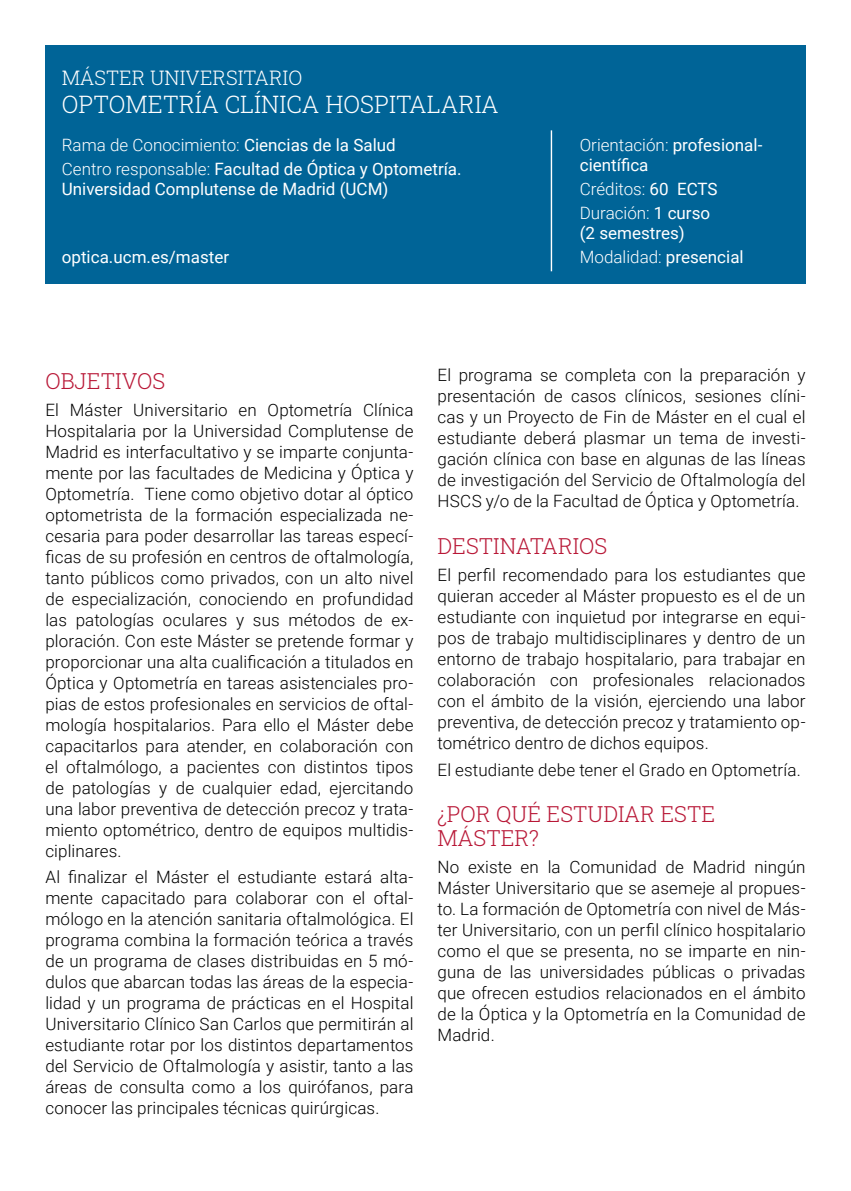
<style>
.page{position:relative;width:851px;height:1191px;background:#fff}
.page>*{position:absolute;margin:0;border:0;box-sizing:border-box;transform-origin:0 0}
.t1{font:300 24px "Roboto Slab";color:#fff}
.t2{font:300 22px/24px "Roboto Slab";color:#b81736}
.t3{font:300 20px "Roboto Slab";color:#fff}
.t4{font:300 17px/21px "Roboto";letter-spacing:.01em;color:#000;text-align:justify}
.t5{font:17px/24px "Roboto";color:#fff}
.t6{font:300 17px/24px "Roboto";color:#fff}
.s1{font-weight:300}
.s2{font-weight:400}
</style>
<div class="page">
<div style="left:45px;top:45px;width:760px;height:238px;background:#006497"></div>
<hr style="left:550px;top:130px;width:2px;height:141px;background:#fff">
<p class="t3" style="left:62px;top:64px;width:242px">MÁSTER UNIVERSITARIO</p>
<h1 class="t1" style="left:62px;top:87px;width:438px">OPTOMETRÍA CLÍNICA HOSPITALARIA</h1>
<p class="t5" style="left:62px;top:132px;width:401px"><span class="s1">Rama de Conocimiento:</span> Ciencias de la Salud<br><span class="s1">Centro responsable:</span> Facultad de Óptica y Optometría.</p>
<p class="t5" style="left:62px;top:176px;width:328px">Universidad Complutense de Madrid (UCM)</p>
<p class="t5" style="left:62px;top:245px;width:169px">optica.ucm.es/master</p>
<p class="t5" style="left:579px;top:134px;width:184px;line-height:20px"><span class="s1">Orientación:</span> profesional&shy;científica</p>
<p class="t6" style="left:579px;top:176px;width:139px">Créditos: <span class="s2">60 ECTS<br></span>Duración: <span class="s2">1 curso</span></p>
<p class="t5" style="left:579px;top:220px;width:165px">(2 semestres)<br><span class="s1">Modalidad:</span> presencial</p>
<p class="t2" style="left:45px;top:368px;width:121px">OBJETIVOS</p>
<p class="t4" style="left:45px;top:398px;width:369px">El Máster Universitario en Optometría Clínica Hospitalaria por la Universidad Complutense de Madrid es interfacultativo y se imparte conjunta&shy;mente por las facultades de Medicina y Óptica y Optometría. Tiene como objetivo dotar al óptico optometrista de la formación especializada ne&shy;cesaria para poder desarrollar las tareas especí&shy;ficas de su profesión en centros de oftalmología, tanto públicos como privados, con un alto nivel de especialización, conociendo en profundidad las patologías oculares y sus métodos de ex&shy;ploración. Con este Máster se pretende formar y proporcionar una alta cualificación a titulados en Óptica y Optometría en tareas asistenciales pro&shy;pias de estos profesionales en servicios de oftal&shy;mología hospitalarios. Para ello el Máster debe capacitarlos para atender, en colaboración con el oftalmólogo, a pacientes con distintos tipos de patologías y de cualquier edad, ejercitando una labor preventiva de detección precoz y trata&shy;miento optométrico, dentro de equipos multidis&shy;ciplinares.</p>
<p class="t4" style="left:45px;top:866px;width:369px">Al finalizar el Máster el estudiante estará alta&shy;mente capacitado para colaborar con el oftal&shy;mólogo en la atención sanitaria oftalmológica. El programa combina la formación teórica a través de un programa de clases distribuidas en 5 mó&shy;dulos que abarcan todas las áreas de la especia&shy;lidad y un programa de prácticas en el Hospital Universitario Clínico San Carlos que permitirán al estudiante rotar por los distintos departamentos del Servicio de Oftalmología y asistir, tanto a las áreas de consulta como a los quirófanos, para conocer las principales técnicas quirúrgicas.</p>
<p class="t4" style="left:437px;top:364px;width:369px">El programa se completa con la preparación y presentación de casos clínicos, sesiones clíni&shy;cas y un Proyecto de Fin de Máster en el cual el estudiante deberá plasmar un tema de investi&shy;gación clínica con base en algunas de las líneas de investigación del Servicio de Oftalmología del HSCS y/o de la Facultad de Óptica y Optometría.</p>
<p class="t2" style="left:437px;top:533px;width:171px">DESTINATARIOS</p>
<p class="t4" style="left:437px;top:563px;width:369px">El perfil recomendado para los estudiantes que quieran acceder al Máster propuesto es el de un estudiante con inquietud por integrarse en equi&shy;pos de trabajo multidisciplinares y dentro de un entorno de trabajo hospitalario, para trabajar en colaboración con profesionales relacionados con el ámbito de la visión, ejerciendo una labor preventiva, de detección precoz y tratamiento op&shy;tométrico dentro de dichos equipos.</p>
<p class="t4" style="left:437px;top:758px;width:365px">El estudiante debe tener el Grado en Optometría.</p>
<p class="t2" style="left:437px;top:801px;width:279px">¿POR QUÉ ESTUDIAR ESTE<br>MÁSTER?</p>
<p class="t4" style="left:437px;top:855px;width:369px">No existe en la Comunidad de Madrid ningún Máster Universitario que se asemeje al propues&shy;to. La formación de Optometría con nivel de Más&shy;ter Universitario, con un perfil clínico hospitalario como el que se presenta, no se imparte en nin&shy;guna de las universidades públicas o privadas que ofrecen estudios relacionados en el ámbito de la Óptica y la Optometría en la Comunidad de Madrid.</p>
</div>
